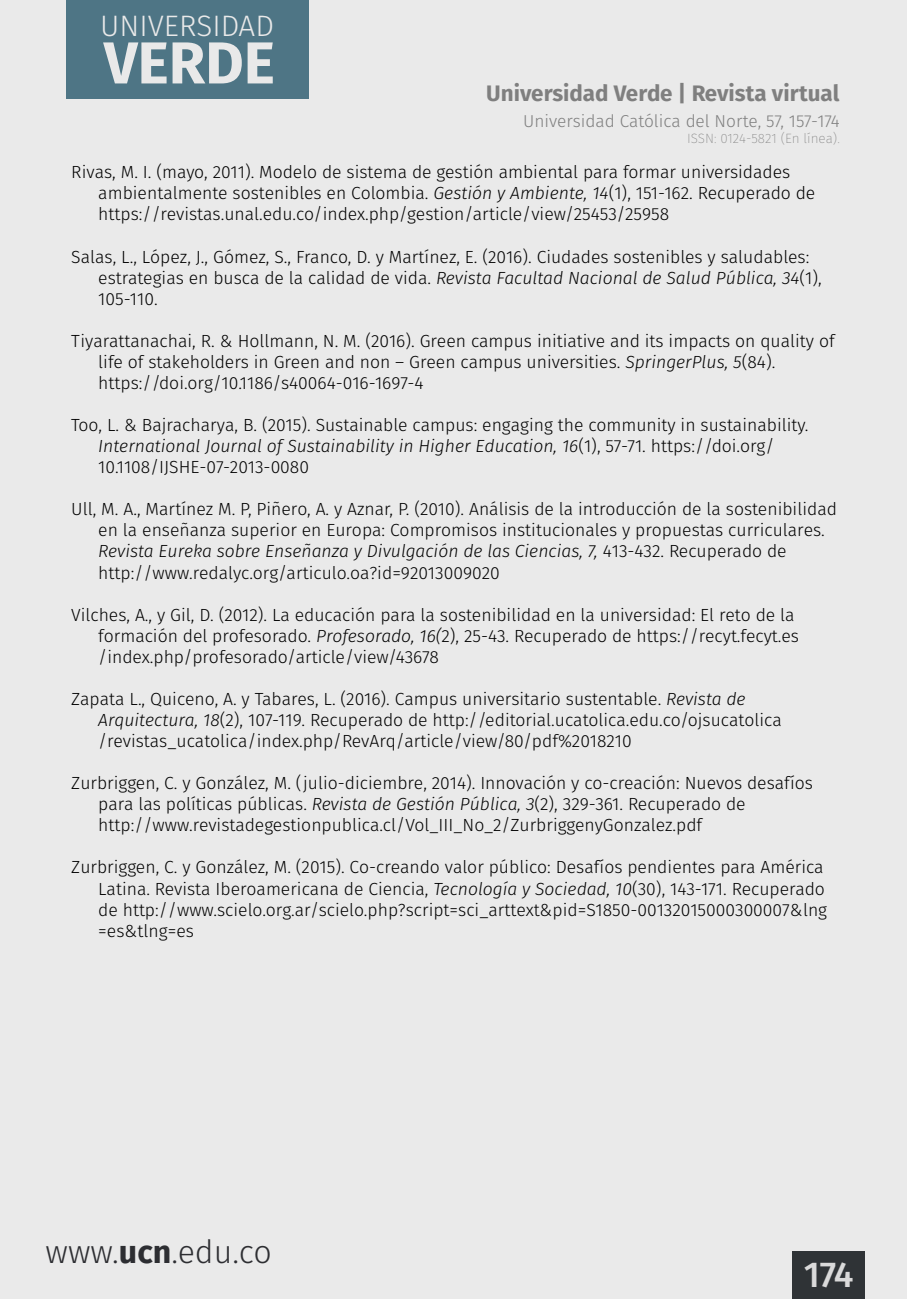
<style>
.page{position:relative;width:907px;height:1299px;background:#eaeaea}
.page>*{position:absolute;margin:0;border:0;box-sizing:border-box;transform-origin:0 0}
.t1{font:700 59.18px "Fira Sans";color:#e9e9e9}
.t2{font:500 36px "Fira Sans";color:#dadada}
.t3{font:300 32.18px "Fira Sans";color:#2d2e32}
.t4{font:300 29.47px "Fira Sans";color:#e9e9e9}
.t5{font:700 22.28px "Fira Sans";color:#7f7f7f}
.t6{font:300 17.55px/21.2px "Fira Sans";color:#000}
.t7{font:300 17.32px "Fira Sans";color:#7f7f7f}
.t8{font:200 13.5px "Fira Sans";color:#7f7f7f}
.s1{font-style:italic}
.s2{font-weight:700}
</style>
<div class="page">
<div style="left:66px;top:0;width:243px;height:98px;background:#4c7384"></div>
<div style="left:792px;top:1252px;width:72px;height:47px;background:#2f3336"></div>
<h3 class="t4" style="left:100px;top:5px;width:175px">UNIVERSIDAD</h3>
<h1 class="t1" style="left:104px;top:21px;width:172px">VERDE</h1>
<p class="t5" style="left:486px;top:78px;width:355px">Universidad Verde | Revista virtual</p>
<p class="t7" style="left:523px;top:108px;width:318px">Universidad Católica del Norte, 57, 157-174</p>
<p class="t8" style="left:687px;top:129px;width:154px">ISSN: 0124-5821 (En línea).</p>
<p class="t6" style="left:98px;top:162px;width:718px;text-indent:-27px">Rivas, M. I. (mayo, 2011). Modelo de sistema de gestión ambiental para formar universidades ambientalmente sostenibles en Colombia. <span class="s1">Gestión y Ambiente, 14</span>(1), 151-162. Recuperado de https://revistas.unal.edu.co/index.php/gestion/article/view/25453/25958</p>
<p class="t6" style="left:98px;top:246px;width:725px;text-indent:-27px">Salas, L., López, J., Gómez, S., Franco, D. y Martínez, E. (2016). Ciudades sostenibles y saludables: estrategias en busca de la calidad de vida. <span class="s1">Revista Facultad Nacional de Salud Pública, 34</span>(1),<br>105-110.</p>
<p class="t6" style="left:98px;top:330px;width:738px;text-indent:-27px">Tiyarattanachai, R. &amp; Hollmann, N. M. (2016). Green campus initiative and its impacts on quality of life of stakeholders in Green and non – Green campus universities. <span class="s1">SpringerPlus, 5</span>(84). https://doi.org/10.1186/s40064-016-1697-4</p>
<p class="t6" style="left:98px;top:414px;width:711px;text-indent:-27px">Too, L. &amp; Bajracharya, B. (2015). Sustainable campus: engaging the community in sustainability.<br><span class="s1">International Journal of Sustainability in Higher Education, 16</span>(1), 57-71. https://doi.org/<br>10.1108/IJSHE-07-2013-0080</p>
<p class="t6" style="left:98px;top:498px;width:740px;text-indent:-27px">Ull, M. A., Martínez M. P, Piñero, A. y Aznar, P. (2010). Análisis de la introducción de la sostenibilidad en la enseñanza superior en Europa: Compromisos institucionales y propuestas curriculares.<br><span class="s1">Revista Eureka sobre Enseñanza y Divulgación de las Ciencias, 7,</span> 413-432. Recuperado de http://www.redalyc.org/articulo.oa?id=92013009020</p>
<p class="t6" style="left:98px;top:604px;width:702px;text-indent:-27px">Vilches, A., y Gil, D. (2012). La educación para la sostenibilidad en la universidad: El reto de la formación del profesorado. <span class="s1">Profesorado, 16(</span>2), 25-43. Recuperado de https://recyt.fecyt.es /index.php/profesorado/article/view/43678</p>
<p class="t6" style="left:98px;top:688px;width:685px;text-indent:-27px">Zapata L., Quiceno, A. y Tabares, L. (2016). Campus universitario sustentable. <span class="s1">Revista de<br>Arquitectura, 18</span>(2), 107-119. Recuperado de http://editorial.ucatolica.edu.co/ojsucatolica /revistas_ucatolica/index.php/RevArq/article/view/80/pdf%2018210</p>
<p class="t6" style="left:98px;top:772px;width:716px;text-indent:-27px">Zurbriggen, C. y González, M. (julio-diciembre, 2014). Innovación y co-creación: Nuevos desafíos para las políticas públicas. <span class="s1">Revista de Gestión Pública, 3</span>(2), 329-361. Recuperado de http://www.revistadegestionpublica.cl/Vol_III_No_2/ZurbriggenyGonzalez.pdf</p>
<p class="t6" style="left:98px;top:856px;width:730px;text-indent:-27px">Zurbriggen, C. y González, M. (2015). Co-creando valor público: Desafíos pendientes para América Latina. Revista Iberoamericana de Ciencia, <span class="s1">Tecnología y Sociedad, 10</span>(30), 143-171. Recuperado de http://www.scielo.org.ar/scielo.php?script=sci_arttext&amp;pid=S1850-00132015000300007&amp;lng =es&amp;tlng=es</p>
<h3 class="t3" style="left:46px;top:1229px;width:228px">www.<span class="s2">ucn</span>.edu.co</h3>
<h2 class="t2" style="left:803px;top:1248px;width:51px">174</h2>
</div>
